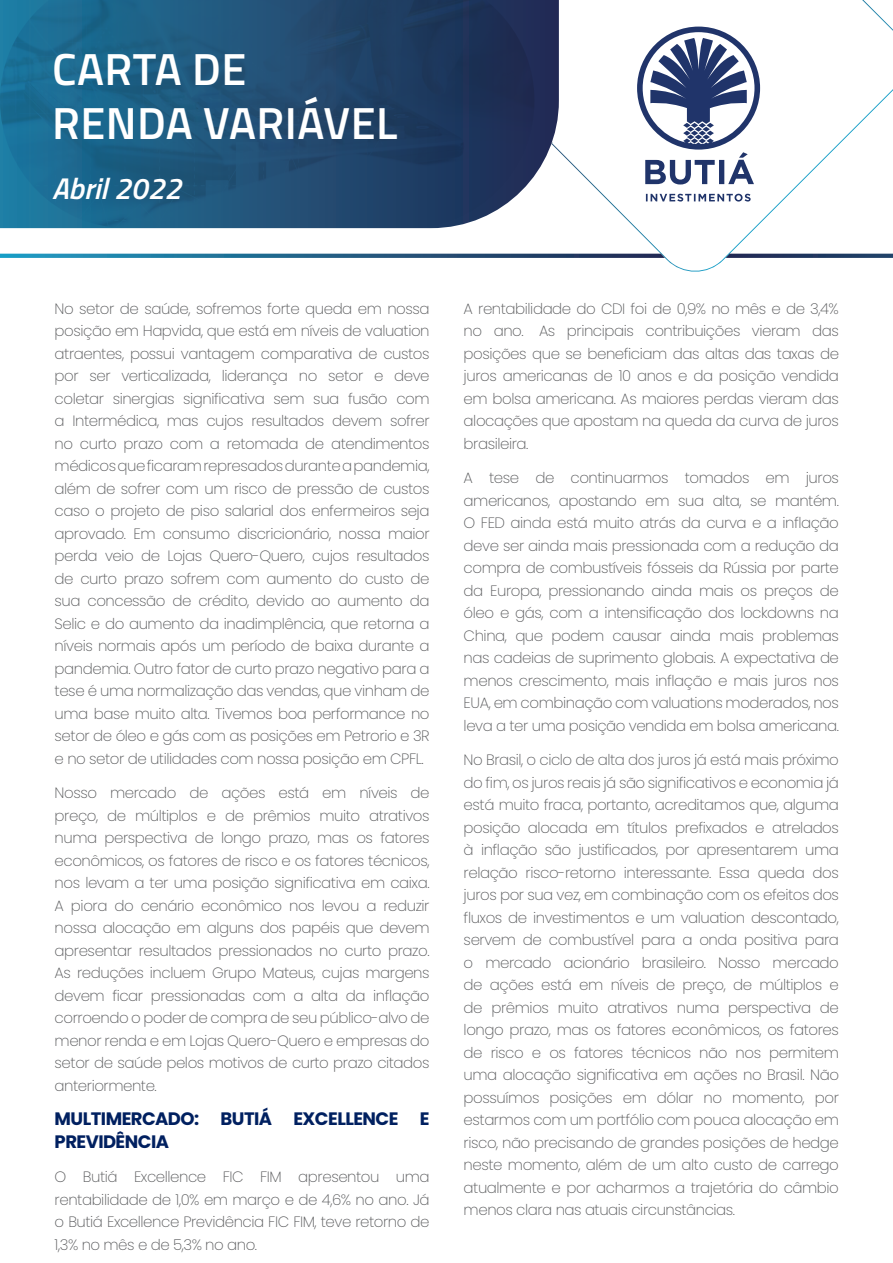
<style>
.page{position:relative;width:893px;height:1263px;background:#fff}
.page>*{position:absolute;margin:0;border:0;box-sizing:border-box;transform-origin:0 0}
.t1{font:600 45px "Titillium Web";letter-spacing:.01em;color:#fff}
.t2{font:italic 600 30px "Titillium Web";color:#fff}
.Título{font:700 18px/22.5px "Poppins";letter-spacing:-.03em;color:#002060}
.Título-2{font:200 15px/22.5px "Poppins";letter-spacing:-.03em;color:#57585a;text-align:justify}
</style>
<div class="page">
<svg style="left:549px;top:0;width:344px;height:272px"></svg>
<svg style="left:0;top:0;width:559px;height:228px;background:#265479"></svg>
<svg style="left:637px;top:27px;width:123px;height:175px"></svg>
<svg style="left:0;top:254px;width:665px;height:4px;background:#256389"></svg>
<svg style="left:726px;top:254px;width:167px;height:4px"></svg>
<p class="t1" style="left:52px;top:35px;width:196px">CARTA DE</p>
<p class="t1" style="left:52px;top:89px;width:347px">RENDA VARIÁVEL</p>
<p class="t2" style="left:52px;top:166px;width:131px">Abril 2022</p>
<p class="Título-2" style="left:55px;top:297px;width:376px">No setor de saúde, sofremos forte queda em nossa posição em Hapvida, que está em níveis de valuation atraentes, possui vantagem comparativa de custos por ser verticalizada, liderança no setor e deve coletar sinergias significativa sem sua fusão com a Intermédica, mas cujos resultados devem sofrer no curto prazo com a retomada de atendimentos médicos que ficaram represados durante a pandemia, além de sofrer com um risco de pressão de custos caso o projeto de piso salarial dos enfermeiros seja aprovado. Em consumo discricionário, nossa maior perda veio de Lojas Quero-Quero, cujos resultados de curto prazo sofrem com aumento do custo de sua concessão de crédito, devido ao aumento da Selic e do aumento da inadimplência, que retorna a níveis normais após um período de baixa durante a pandemia. Outro fator de curto prazo negativo para a tese é uma normalização das vendas, que vinham de uma base muito alta. Tivemos boa performance no setor de óleo e gás com as posições em Petrorio e 3R e no setor de utilidades com nossa posição em CPFL.</p>
<p class="Título-2" style="left:55px;top:782px;width:376px">Nosso mercado de ações está em níveis de preço, de múltiplos e de prêmios muito atrativos numa perspectiva de longo prazo, mas os fatores econômicos, os fatores de risco e os fatores técnicos, nos levam a ter uma posição significativa em caixa.<br>A piora do cenário econômico nos levou a reduzir nossa alocação em alguns dos papéis que devem apresentar resultados pressionados no curto prazo.<br>As reduções incluem Grupo Mateus, cujas margens devem ficar pressionadas com a alta da inflação corroendo o poder de compra de seu público-alvo de menor renda e em Lojas Quero-Quero e empresas do setor de saúde pelos motivos de curto prazo citados anteriormente.</p>
<p class="Título" style="left:55px;top:1108px;width:376px">MULTIMERCADO: BUTIÁ EXCELLENCE E<br>PREVIDÊNCIA</p>
<p class="Título-2" style="left:55px;top:1166px;width:376px">O Butiá Excellence FIC FIM apresentou uma rentabilidade de 1,0% em março e de 4,6% no ano. Já o Butiá Excellence Previdência FIC FIM, teve retorno de 1,3% no mês e de 5,3% no ano.</p>
<p class="Título-2" style="left:464px;top:297px;width:377px">A rentabilidade do CDI foi de 0,9% no mês e de 3,4% no ano. As principais contribuições vieram das posições que se beneficiam das altas das taxas de juros americanas de 10 anos e da posição vendida em bolsa americana. As maiores perdas vieram das alocações que apostam na queda da curva de juros brasileira.</p>
<p class="Título-2" style="left:464px;top:467px;width:377px">A tese de continuarmos tomados em juros americanos, apostando em sua alta, se mantém.<br>O FED ainda está muito atrás da curva e a inflação deve ser ainda mais pressionada com a redução da compra de combustíveis fósseis da Rússia por parte da Europa, pressionando ainda mais os preços de óleo e gás, com a intensificação dos lockdowns na China, que podem causar ainda mais problemas nas cadeias de suprimento globais. A expectativa de menos crescimento, mais inflação e mais juros nos EUA, em combinação com valuations moderados, nos leva a ter uma posição vendida em bolsa americana.</p>
<p class="Título-2" style="left:464px;top:749px;width:377px">No Brasil, o ciclo de alta dos juros já está mais próximo do fim, os juros reais já são significativos e economia já está muito fraca, portanto, acreditamos que, alguma posição alocada em títulos prefixados e atrelados à inflação são justificados, por apresentarem uma relação risco-retorno interessante. Essa queda dos juros por sua vez, em combinação com os efeitos dos fluxos de investimentos e um valuation descontado, servem de combustível para a onda positiva para o mercado acionário brasileiro. Nosso mercado de ações está em níveis de preço, de múltiplos e de prêmios muito atrativos numa perspectiva de longo prazo, mas os fatores econômicos, os fatores de risco e os fatores técnicos não nos permitem uma alocação significativa em ações no Brasil. Não possuímos posições em dólar no momento, por estarmos com um portfólio com pouca alocação em risco, não precisando de grandes posições de hedge neste momento, além de um alto custo de carrego atualmente e por acharmos a trajetória do câmbio menos clara nas atuais circunstâncias.</p>
</div>
